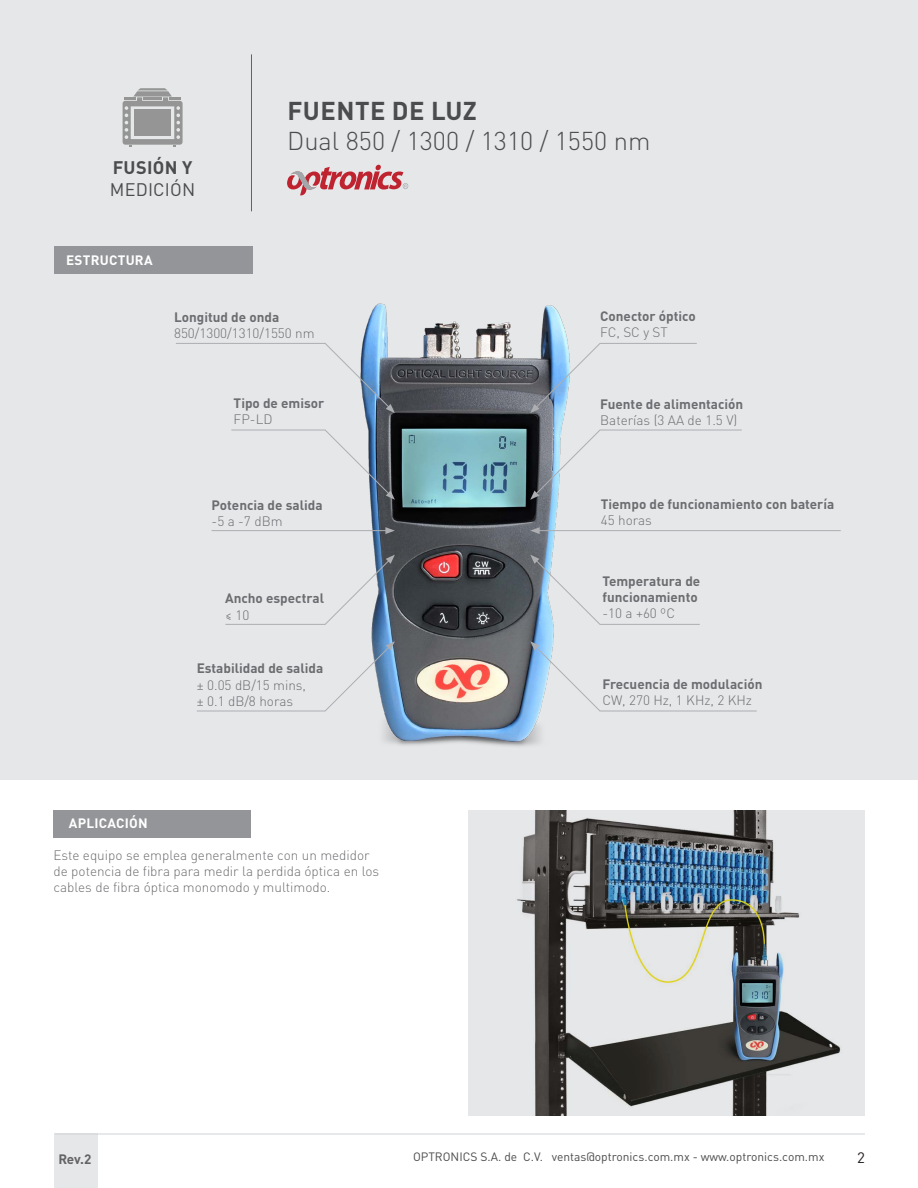
<style>
.page{position:relative;width:918px;height:1188px;background:#fff}
.page>*{position:absolute;margin:0;border:0;box-sizing:border-box;transform-origin:0 0}
.t1{font:300 25.5px "DIN Pro";color:#4b4c4d}
.t2{font:700 25.5px "DIN Pro";letter-spacing:.02em;color:#4b4c4d}
.t3{font:18px "DIN Pro";letter-spacing:.01em;color:#4b4c4d}
.t4{font:700 18px "DIN Pro";letter-spacing:.02em;color:#4b4c4d}
.t5{font:15px "DIN Pro";color:#231f20}
.t6{font:300 13.5px/16.2px "DIN Pro";color:#6c6d70}
.t7{font:700 13.5px/16.2px "DIN Pro";color:#6c6d70}
.t8{font:700 13.5px "DIN Pro";letter-spacing:.02em;color:#fff}
.t9{font:700 13.5px "DIN Pro";color:#636366}
.t10{font:12px "DIN Pro";color:#4b4c4d}
</style>
<div class="page">
<div style="left:0;top:0;width:918px;height:780px;background:#e6e7e9"></div>
<div style="left:54px;top:1134px;width:44px;height:54px;background:#e6e7e9"></div>
<hr style="left:251px;top:54px;width:1px;height:157px;background:#636366">
<hr style="left:55px;top:1134px;width:810px;height:1px;background:#d1d2d4">
<svg style="left:287px;top:165px;width:121px;height:30px"></svg>
<svg style="left:123px;top:88px;width:60px;height:59px"></svg>
<img style="left:362px;top:303px;width:206px;height:444px">
<div style="left:54px;top:246px;width:199px;height:28px;background:#939598"></div>
<svg style="left:530px;top:343px;width:167px;height:70px"></svg>
<svg style="left:530px;top:429px;width:212px;height:71px"></svg>
<hr style="left:537px;top:530px;width:304px;height:1px;background:#adaeb2">
<svg style="left:530px;top:527px;width:10px;height:7px"></svg>
<svg style="left:530px;top:641px;width:227px;height:71px"></svg>
<svg style="left:530px;top:555px;width:170px;height:70px"></svg>
<svg style="left:176px;top:343px;width:219px;height:70px"></svg>
<svg style="left:231px;top:429px;width:164px;height:71px"></svg>
<hr style="left:212px;top:530px;width:176px;height:1px;background:#adaeb2">
<svg style="left:385px;top:527px;width:10px;height:7px"></svg>
<svg style="left:197px;top:641px;width:198px;height:71px"></svg>
<svg style="left:225px;top:555px;width:170px;height:70px"></svg>
<div style="left:468px;top:810px;width:396px;height:306px;background:#e6e7e9"></div>
<div style="left:54px;top:810px;width:197px;height:27px;background:#939598"></div>
<img style="left:517px;top:810px;width:324px;height:306px">
<h2 class="t4" style="left:113px;top:153px;width:81px">FUSIÓN Y</h2>
<h2 class="t3" style="left:110px;top:177px;width:87px">MEDICIÓN</h2>
<p class="t8" style="left:66px;top:249px;width:88px">ESTRUCTURA</p>
<h1 class="t2" style="left:287px;top:89px;width:191px">FUENTE DE LUZ</h1>
<h1 class="t1" style="left:287px;top:121px;width:365px">Dual 850 / 1300 / 1310 / 1550 nm</h1>
<p class="t7" style="left:174px;top:307px;width:107px">Longitud de onda</p>
<p class="t6" style="left:174px;top:324px;width:142px">850/1300/1310/1550 nm</p>
<p class="t7" style="left:234px;top:394px;width:92px">Tipo de emisor</p>
<p class="t6" style="left:234px;top:410px;width:40px">FP-LD</p>
<p class="t7" style="left:212px;top:495px;width:112px">Potencia de salida</p>
<p class="t6" style="left:212px;top:512px;width:72px">-5 a -7 dBm</p>
<p class="t7" style="left:225px;top:589px;width:100px">Ancho espectral</p>
<p class="t6" style="left:225px;top:605px;width:26px">≤ 10</p>
<p class="t7" style="left:197px;top:659px;width:128px">Estabilidad de salida</p>
<p class="t6" style="left:197px;top:675px;width:111px">± 0.05 dB/15 mins, ± 0.1 dB/8 horas</p>
<p class="t8" style="left:69px;top:812px;width:80px">APLICACIÓN</p>
<p class="t6" style="left:54px;top:846px;width:327px">Este equipo se emplea generalmente con un medidor de potencia de fibra para medir la perdida óptica en los cables de fibra óptica monomodo y multimodo.</p>
<p class="t7" style="left:600px;top:307px;width:97px">Conector óptico</p>
<p class="t6" style="left:600px;top:323px;width:69px">FC, SC y ST</p>
<p class="t7" style="left:600px;top:394px;width:145px">Fuente de alimentación</p>
<p class="t6" style="left:600px;top:411px;width:139px">Baterías (3 AA de 1.5 V)</p>
<p class="t7" style="left:601px;top:494px;width:235px">Tiempo de funcionamiento con batería</p>
<p class="t6" style="left:601px;top:511px;width:53px">45 horas</p>
<p class="t7" style="left:602px;top:571px;width:99px">Temperatura de funcionamiento</p>
<p class="t6" style="left:602px;top:604px;width:74px">-10 a +60 ºC</p>
<p class="t7" style="left:602px;top:674px;width:162px">Frecuencia de modulación</p>
<p class="t6" style="left:602px;top:691px;width:151px">CW, 270 Hz, 1 KHz, 2 KHz</p>
<p class="t9" style="left:58px;top:1148px;width:34px">Rev.2</p>
<p class="t10" style="left:413px;top:1149px;width:413px">OPTRONICS S.A. de C.V. ventas@optronics.com.mx - www.optronics.com.mx</p>
<p class="t5" style="left:857px;top:1148px;width:9px">2</p>
</div>
